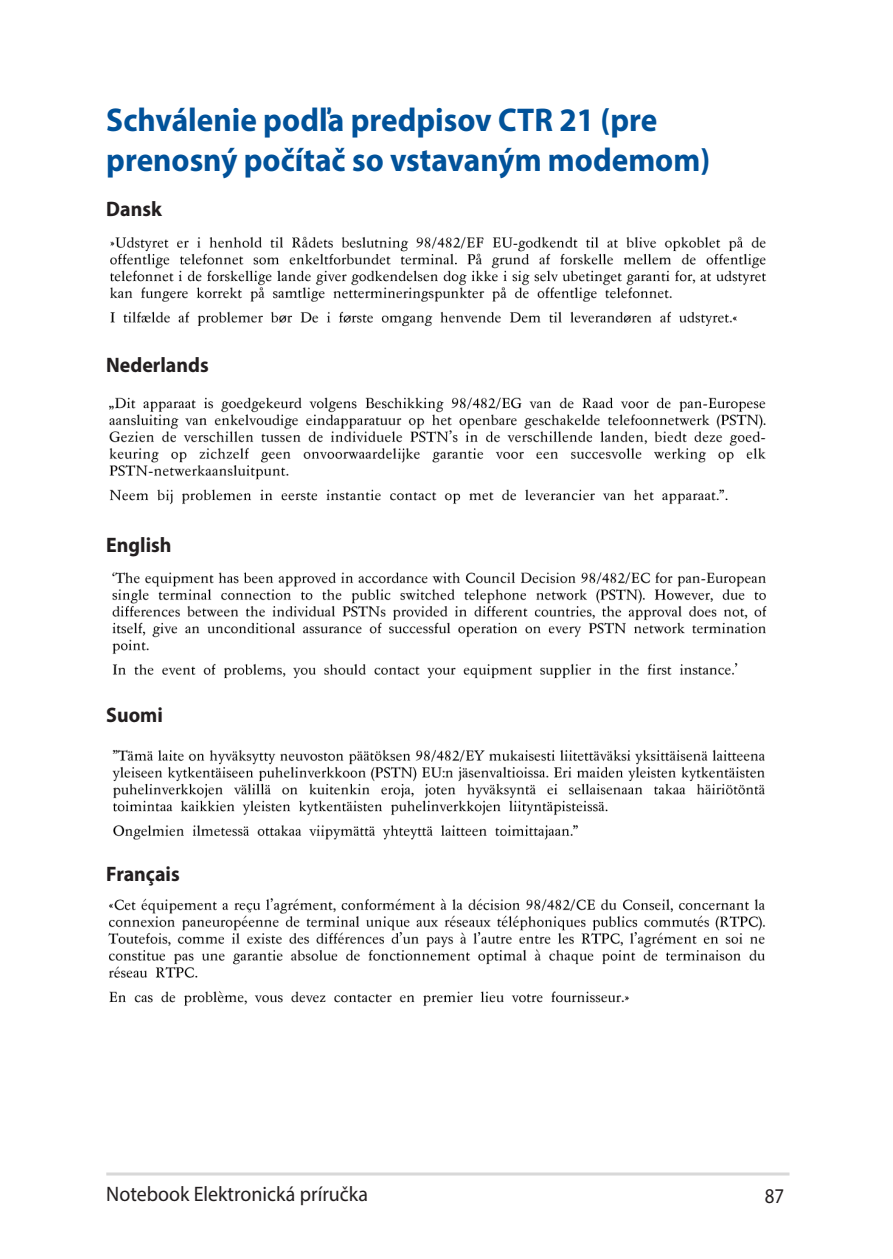
<style>
.page{position:relative;width:893px;height:1259px;background:#fff}
.page>*{position:absolute;margin:0;border:0;box-sizing:border-box;transform-origin:0 0}
.t1{font:700 33px/39.6px "Myriad Pro";color:#01529a;scale:.95 1}
.t2{font:700 21px "Myriad Pro";color:#231f20;scale:.95 1}
.t3{font:21px "Myriad Pro";color:#231f20;scale:.95 1}
.t4{font:21px "Myriad Pro";color:#231f20;scale:.9 1}
</style>
<div class="page">
<hr style="left:106px;top:1172px;width:683px;height:3px;background:#d8d8d8">
<img style="left:110px;top:236px;width:657px;height:91px">
<img style="left:109px;top:397px;width:657px;height:108px">
<img style="left:112px;top:572px;width:655px;height:107px">
<img style="left:112px;top:749px;width:653px;height:91px">
<img style="left:108px;top:898px;width:657px;height:108px">
<p class="t1" style="left:106px;top:99px;width:637px">Schválenie podľa predpisov CTR 21 (pre prenosný počítač so vstavaným modemom)</p>
<p class="t2" style="left:106px;top:195px;width:60px">Dansk</p>
<p class="t2" style="left:106px;top:351px;width:109px">Nederlands</p>
<p class="t2" style="left:106px;top:531px;width:70px">English</p>
<p class="t2" style="left:106px;top:701px;width:61px">Suomi</p>
<p class="t2" style="left:106px;top:860px;width:79px">Français</p>
<p class="t3" style="left:106px;top:1180px;width:277px">Notebook Elektronická príručka</p>
<p class="t4" style="left:765px;top:1182px;width:23px">87</p>
</div>
